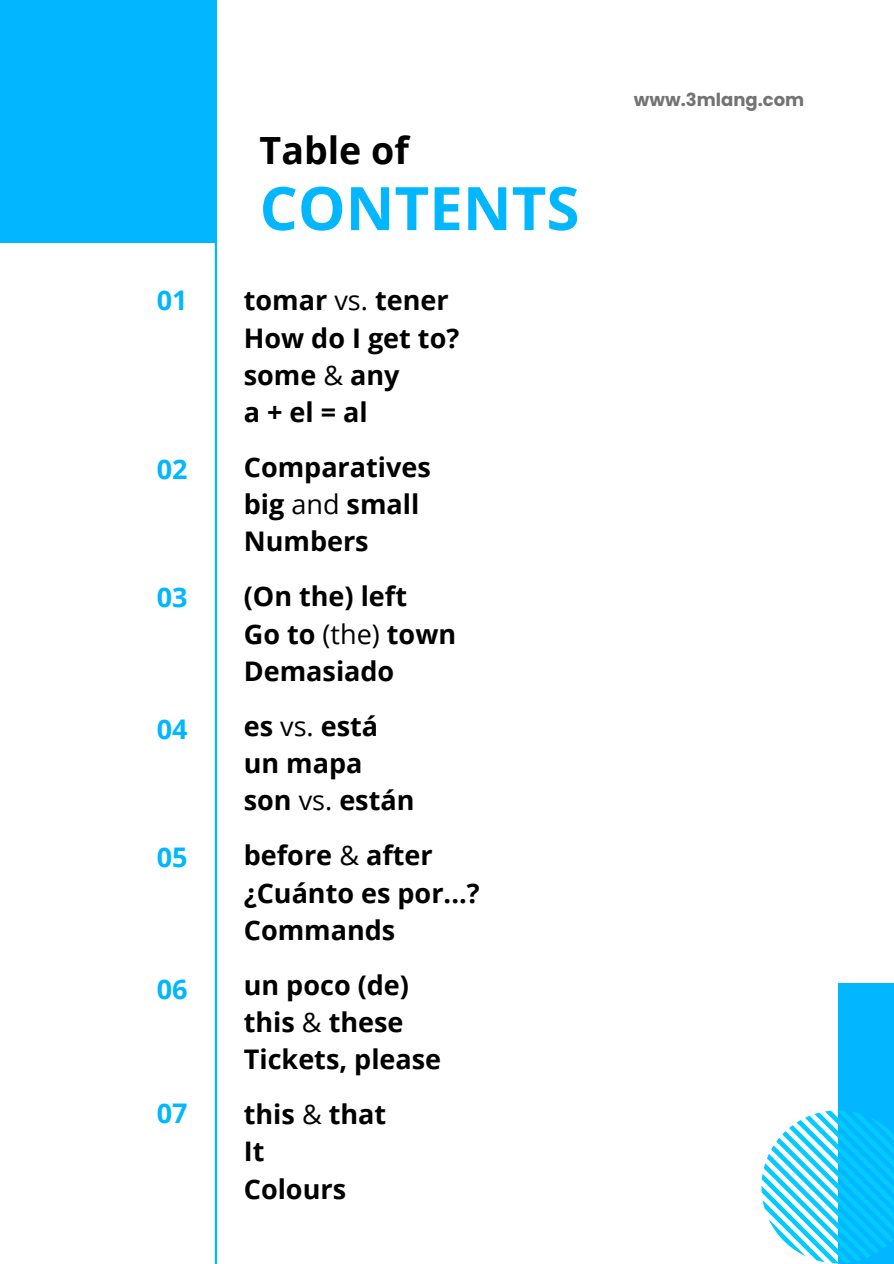
<style>
.page{position:relative;width:894px;height:1264px;background:#fff}
.page>*{position:absolute;margin:0;border:0;box-sizing:border-box;transform-origin:0 0}
.t1{font:700 60px "Open Sans";color:#02b7ff}
.t2{font:700 37.5px "Open Sans";color:#000}
.t3{font:700 27px/37.2px "Open Sans";color:#000}
.t4{font:700 27px "Open Sans";color:#02b7ff}
.t5{font:700 18px "Poppins";color:#737373}
.s1{font-weight:400}
</style>
<div class="page">
<div style="left:0;top:0;width:217px;height:242px;background:#02b7ff"></div>
<div style="left:837px;top:983px;width:56px;height:280px;background:#02b7ff"></div>
<svg style="left:761px;top:1110px;width:132px;height:153px"></svg>
<hr style="left:215px;top:242px;width:2px;height:1021px;background:#02b7ff">
<h1 class="t4" style="left:157px;top:281px;width:32px">01</h1>
<h3 class="t4" style="left:157px;top:449px;width:32px">02</h3>
<h3 class="t4" style="left:157px;top:578px;width:32px">03</h3>
<h3 class="t4" style="left:157px;top:709px;width:32px">04</h3>
<h3 class="t4" style="left:157px;top:838px;width:32px">05</h3>
<h3 class="t4" style="left:157px;top:970px;width:32px">06</h3>
<h3 class="t4" style="left:157px;top:1094px;width:32px">07</h3>
<p class="t2" style="left:259px;top:124px;width:151px">Table of</p>
<p class="t1" style="left:259px;top:166px;width:321px">CONTENTS</p>
<p class="t3" style="left:244px;top:281px;width:217px">tomar <span class="s1">vs.</span> tener<br>How do I get to? some <span class="s1">&amp;</span> any<br>a + el = al</p>
<p class="t3" style="left:244px;top:448px;width:188px">Comparatives big <span class="s1">and</span> small<br>Numbers</p>
<p class="t3" style="left:244px;top:577px;width:214px">(On the) left<br>Go to <span class="s1">(the)</span> town<br>Demasiado</p>
<p class="t3" style="left:244px;top:706px;width:172px">es <span class="s1">vs.</span> está un mapa son <span class="s1">vs.</span> están</p>
<p class="t3" style="left:244px;top:836px;width:237px">before <span class="s1">&amp;</span> after ¿Cuánto es por...?<br>Commands</p>
<p class="t3" style="left:244px;top:965px;width:199px">un poco (de) this <span class="s1">&amp;</span> these<br>Tickets, please</p>
<h2 class="t3" style="left:244px;top:1095px;width:144px">this <span class="s1">&amp;</span> that<br>It<br>Colours</h2>
<h3 class="t5" style="left:633px;top:87px;width:172px">www.3mlang.com</h3>
</div>
